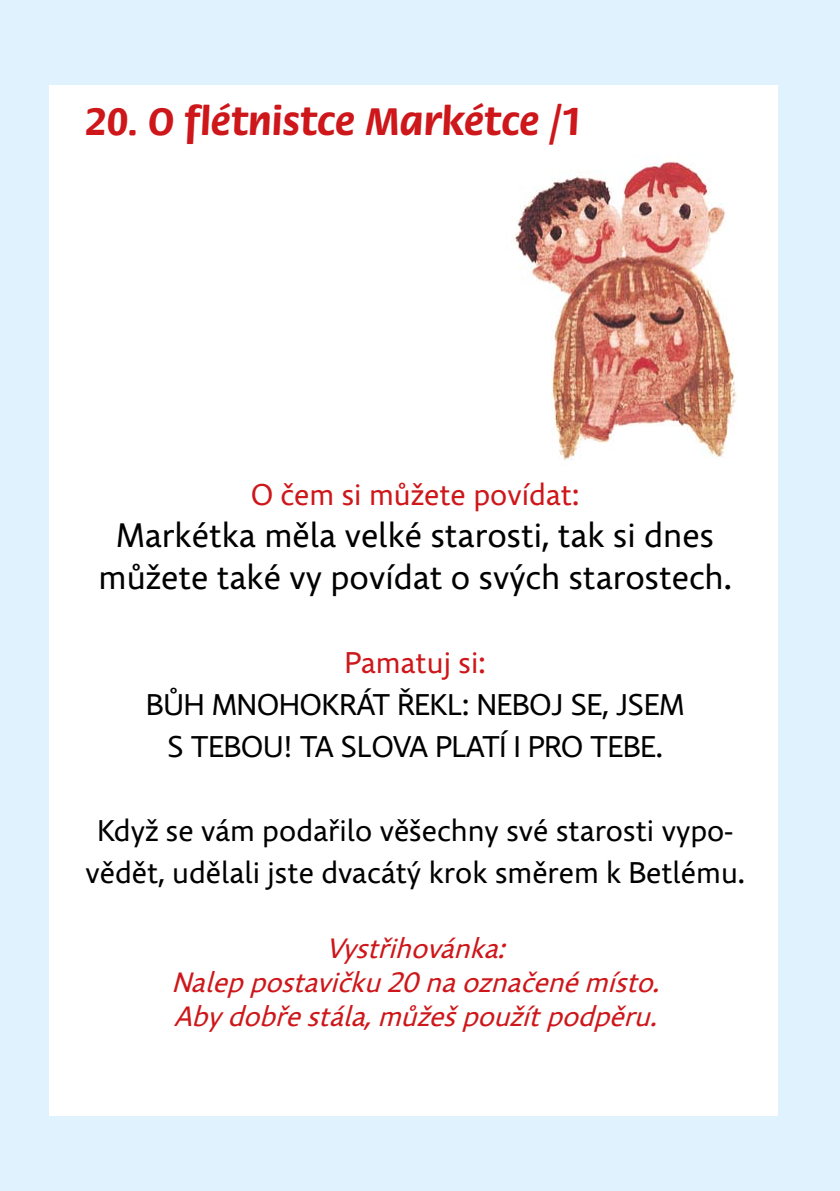
<style>
.page{position:relative;width:840px;height:1191px;background:#fff}
.page>*{position:absolute;margin:0;border:0;box-sizing:border-box;transform-origin:0 0}
.nadpis{font:700 40px "Flora Itc T";letter-spacing:-.005em;color:#cd171a}
.text{font:34px/42px "Comenia Sans";color:#000;text-align:center}
.text-2{font:30px/42px "Comenia Sans";color:#000;text-align:center}
.text-3{font:30px "Comenia Sans";color:#cd171a}
.t1{font:italic 28px/33.6px "Comenia Sans";color:#cd171a;text-align:center}
.s1{color:#cd171a}
</style>
<div class="page">
<div style="left:0;top:0;width:839px;height:1191px;background:#dff2fd"></div>
<div style="left:49px;top:85px;width:728px;height:1030px;background:#fff"></div>
<img style="left:513px;top:162px;width:224px;height:298px">
<p class="nadpis" style="left:85px;top:99px;width:499px">20. O flétnistce Markétce /1</p>
<p class="text-3" style="left:251px;top:475px;width:329px">O čem si můžete povídat:</p>
<p class="text" style="left:99px;top:514px;width:634px">Markétka měla velké starosti, tak si dnes můžete také vy povídat o svých starostech.</p>
<p class="text-2" style="left:146px;top:642px;width:539px"><span class="s1">Pamatuj si:<br></span>BŮH MNOHOKRÁT ŘEKL: NEBOJ SE, JSEM<br>S TEBOU! TA SLOVA PLATÍ I PRO TEBE.</p>
<p class="text-2" style="left:85px;top:810px;width:660px">Když se vám podařilo věšechny své starosti vypo&shy;vědět, udělali jste dvacátý krok směrem k Betlému.</p>
<p class="t1" style="left:172px;top:932px;width:498px">Vystřihovánka:<br>Naleppostavičku20naoznačenémísto.<br>Abydobřestála,můžešpoužítpodpěru.</p>
</div>
